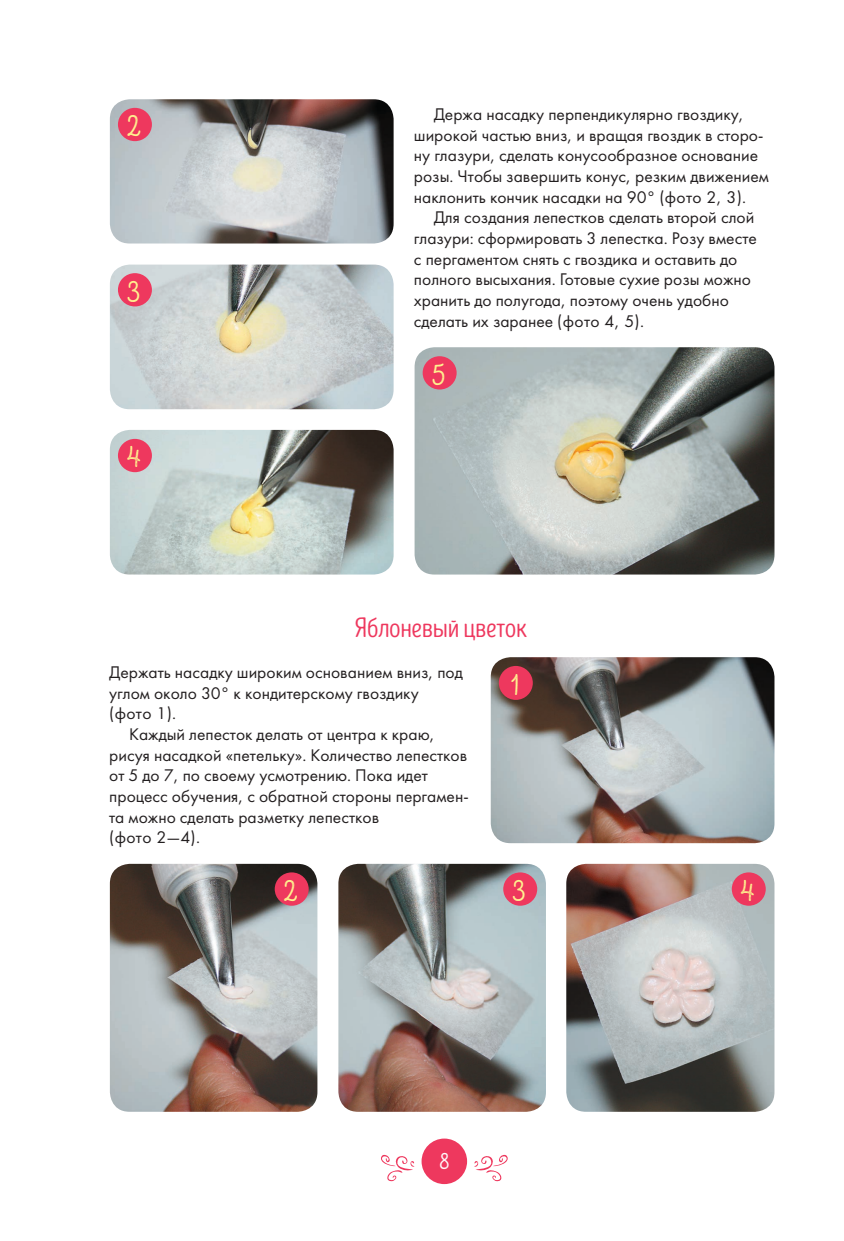
<style>
.page{position:relative;width:844px;height:1241px;background:#fff}
.page>*{position:absolute;margin:0;border:0;box-sizing:border-box;transform-origin:0 0}
.t1{font:31.5px "Intro Script R H2 Base";color:#fff690}
.t2{font:28px "Intro Head R Base";letter-spacing:-.01em;color:#ee385e}
.t3{font:24.15px "Intro Script R H2 Base";color:#fff}
.t4{font:17.5px/20.7px "Futura";color:#231f20}
</style>
<div class="page">
<div style="left:421px;top:1138px;width:46px;height:45px;background:#ee385e;border-radius:50%"></div>
<svg style="left:474px;top:1154px;width:33px;height:27px"></svg>
<svg style="left:381px;top:1154px;width:34px;height:27px"></svg>
<img style="left:110px;top:99px;width:283px;height:144px">
<img style="left:110px;top:264px;width:283px;height:145px">
<img style="left:110px;top:430px;width:283px;height:144px">
<img style="left:414px;top:347px;width:360px;height:227px">
<img style="left:490px;top:657px;width:284px;height:186px">
<img style="left:110px;top:863px;width:207px;height:248px">
<img style="left:338px;top:863px;width:208px;height:248px">
<img style="left:566px;top:863px;width:208px;height:248px">
<div style="left:118px;top:439px;width:34px;height:33px;background:#ee385e;border-radius:50%"></div>
<div style="left:731px;top:872px;width:34px;height:33px;background:#ee385e;border-radius:50%"></div>
<div style="left:118px;top:108px;width:34px;height:33px;background:#ee385e;border-radius:50%"></div>
<div style="left:274px;top:872px;width:34px;height:33px;background:#ee385e;border-radius:50%"></div>
<div style="left:422px;top:356px;width:34px;height:33px;background:#ee385e;border-radius:50%"></div>
<div style="left:118px;top:273px;width:34px;height:33px;background:#ee385e;border-radius:50%"></div>
<div style="left:503px;top:872px;width:34px;height:33px;background:#ee385e;border-radius:50%"></div>
<div style="left:498px;top:665px;width:34px;height:34px;background:#ee385e;border-radius:50%"></div>
<h1 class="t1" style="left:126px;top:108px;width:17px">2</h1>
<h1 class="t1" style="left:127px;top:273px;width:15px">3</h1>
<h1 class="t1" style="left:126px;top:439px;width:16px">4</h1>
<p class="t4" style="left:414px;top:104px;width:356px;text-indent:20px">Держа насадку перпендикулярно гвоздику, широкой частью вниз, и вращая гвоздик в сторо&shy;ну глазури, сделать конусообразное основание розы. Чтобы завершить конус, резким движением наклонить кончик насадки на 90° (фото 2, 3).</p>
<p class="t4" style="left:414px;top:207px;width:344px;text-indent:20px">Для создания лепестков сделать второй слой глазури: сформировать 3 лепестка. Розу вместе с пергаментом снять с гвоздика и оставить до полного высыхания. Готовые сухие розы можно хранить до полугода, поэтому очень удобно сделать их заранее (фото 4, 5).</p>
<h1 class="t1" style="left:431px;top:356px;width:15px">5</h1>
<h2 class="t2" style="left:354px;top:612px;width:174px">Яблоневый цветок</h2>
<p class="t4" style="left:109px;top:661px;width:355px">Держать насадку широким основанием вниз, под</p>
<p class="t4" style="left:109px;top:682px;width:311px">углом около 30° к кондитерскому гвоздику</p>
<p class="t4" style="left:109px;top:702px;width:68px">(фото 1).</p>
<p class="t4" style="left:129px;top:723px;width:307px">Каждый лепесток делать от центра к краю,</p>
<p class="t4" style="left:109px;top:744px;width:359px">рисуя насадкой «петельку». Количество лепестков</p>
<p class="t4" style="left:109px;top:764px;width:320px">от 5 до 7, по своему усмотрению. Пока идет</p>
<p class="t4" style="left:109px;top:785px;width:361px">процесс обучения, с обратной стороны пергамен-</p>
<p class="t4" style="left:109px;top:806px;width:271px">та можно сделать разметку лепестков</p>
<p class="t4" style="left:109px;top:826px;width:92px">(фото 2—4).</p>
<h1 class="t1" style="left:283px;top:872px;width:17px">2</h1>
<h1 class="t1" style="left:510px;top:666px;width:10px">1</h1>
<h1 class="t1" style="left:512px;top:872px;width:15px">3</h1>
<h3 class="t3" style="left:439px;top:1146px;width:11px">8</h3>
<h1 class="t1" style="left:740px;top:872px;width:16px">4</h1>
</div>
